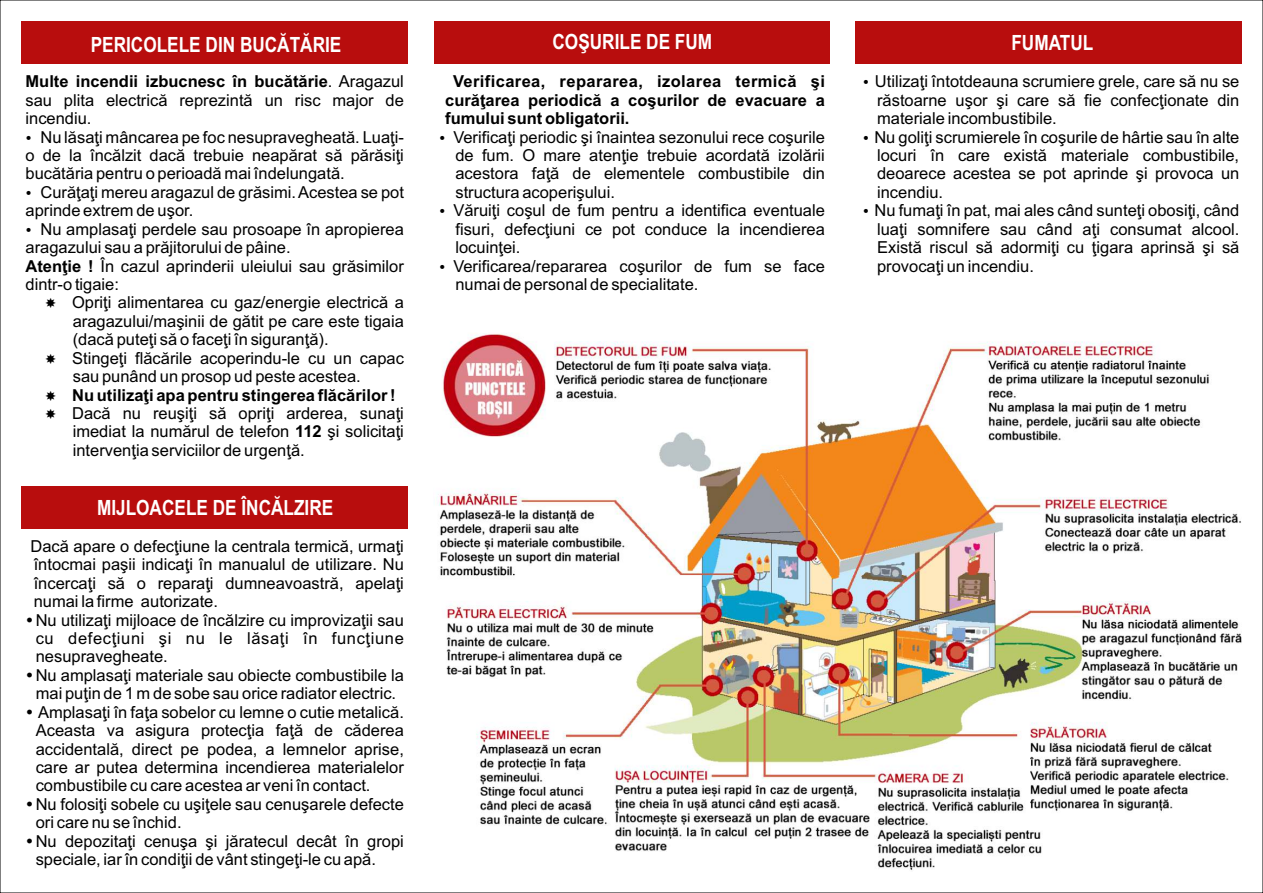
<style>
.page{position:relative;width:1263px;height:893px;background:#fff}
.page>*{position:absolute;margin:0;border:0;box-sizing:border-box;transform-origin:0 0}
.t1{font:700 21px "Arial Narrow";color:#fff}
.t2{font:16.5px/18.5px "Arial";color:#000}
.t3{font:700 16.5px/18.5px "Arial";color:#000;text-align:justify}
.s1{font-weight:700}
</style>
<div class="page">
<div style="left:21px;top:21px;width:387px;height:43px;background:#b80d0d"></div>
<div style="left:21px;top:486px;width:387px;height:43px;background:#b80d0d"></div>
<div style="left:855px;top:21px;width:387px;height:43px;background:#b80d0d"></div>
<div style="left:434px;top:21px;width:395px;height:43px;background:#b80d0d"></div>
<img style="left:439px;top:334px;width:803px;height:536px">
<p class="t1" style="left:91px;top:37px;width:252px">PERICOLELE DIN BUCĂTĂRIE</p>
<p class="t2" style="left:26px;top:74px;width:380px;text-align:justify"><span class="s1">Multe incendii izbucnesc în bucătărie</span>. Aragazul sau plita electrică reprezintă un risc major de incendiu.</p>
<p class="t2" style="left:26px;top:129px;width:380px;text-align:justify;text-indent:15px">Nu lăsaţi mâncarea pe foc nesupravegheată. Luaţi&shy;o de la încălzit dacă trebuie neapărat să părăsiţi bucătăria pentru o perioadă mai îndelungată.</p>
<p class="t2" style="left:26px;top:184px;width:380px;text-indent:15px">Curăţaţi mereu aragazul de grăsimi. Acestea se pot aprinde extrem de uşor.</p>
<p class="t2" style="left:25px;top:221px;width:380px;text-indent:15px">Nu amplasaţi perdele sau prosoape în apropierea aragazului sau a prăjitorului de pâine.<br><span class="s1">Atenţie !</span> În cazul aprinderii uleiului sau grăsimilor dintr-o tigaie:</p>
<p class="t2" style="left:72px;top:295px;width:333px">Opriţi alimentarea cu gaz/energie electrică a aragazului/maşinii de gătit pe care este tigaia (dacă puteţi să o faceţi în siguranţă).<br>Stingeţi flăcările acoperindu-le cu un capac sau punând un prosop ud peste acestea.</p>
<p class="t3" style="left:72px;top:387px;width:325px">Nu utilizaţi apa pentru stingerea flăcărilor !</p>
<p class="t2" style="left:72px;top:406px;width:333px;text-align:justify">Dacă nu reuşiţi să opriţi arderea, sunaţi imediat la numărul de telefon <span class="s1">112</span> şi solicitaţi intervenţia serviciilor de urgenţă.</p>
<p class="t1" style="left:97px;top:500px;width:238px">MIJLOACELE DE ÎNCĂLZIRE</p>
<p class="t2" style="left:30px;top:538px;width:375px;text-align:justify">Dacă apare o defecţiune la centrala termică, urmaţi întocmai paşii indicaţi în manualul de utilizare. Nu încercaţi să o reparaţi dumneavoastră, apelaţi numai la firme autorizate.</p>
<p class="t2" style="left:36px;top:630px;width:370px">cu defecţiuni şi nu le lăsaţi în funcţiune nesupravegheate.<br>Nu amplasaţi materiale sau obiecte combustibile la mai puţin de 1 m de sobe sau orice radiator electric.<br>Amplasaţi în faţa sobelor cu lemne o cutie metalică.<br>Aceasta va asigura protecţia faţă de căderea accidentală, direct pe podea, a lemnelor aprise, care ar putea determina incendierea materialelor combustibile cu care acestea ar veni în contact.<br>Nu folosiţi sobele cu uşiţele sau cenuşarele defecte ori care nu se închid.<br>Nu depozitaţi cenuşa şi jăratecul decât în gropi speciale, iar în condiţii de vânt stingeţi-le cu apă.</p>
<p class="t2" style="left:36px;top:612px;width:370px">Nu utilizaţi mijloace de încălzire cu improvizaţii sau</p>
<p class="t1" style="left:552px;top:34px;width:161px">COŞURILE DE FUM</p>
<p class="t3" style="left:445px;top:74px;width:381px;text-indent:8px">Verificarea, repararea, izolarea termică şi curăţarea periodică a coşurilor de evacuare a fumului sunt obligatorii.</p>
<p class="t2" style="left:453px;top:129px;width:373px">Verificaţi periodic şi înaintea sezonului rece coşurile de fum. O mare atenţie trebuie acordată izolării acestora faţă de elementele combustibile din structura acoperişului.<br>Văruiţi coşul de fum pentru a identifica eventuale fisuri, defecţiuni ce pot conduce la incendierea locuinţei.<br>Verificarea/repararea coşurilor de fum se face numai de personal de specialitate.</p>
<p class="t1" style="left:1011px;top:35px;width:83px">FUMATUL</p>
<p class="t2" style="left:874px;top:74px;width:367px">Utilizaţi întotdeauna scrumiere grele, care să nu se răstoarne uşor şi care să fie confecţionate din materiale incombustibile.<br>Nu goliţi scrumierele în coşurile de hârtie sau în alte locuri în care există materiale combustibile, deoarece acestea se pot aprinde şi provoca un incendiu.<br>Nu fumaţi în pat, mai ales când sunteţi obosiţi, când luaţi somnifere sau când aţi consumat alcool.<br>Există riscul să adormiţi cu ţigara aprinsă şi să provocaţi un incendiu.</p>
</div>
